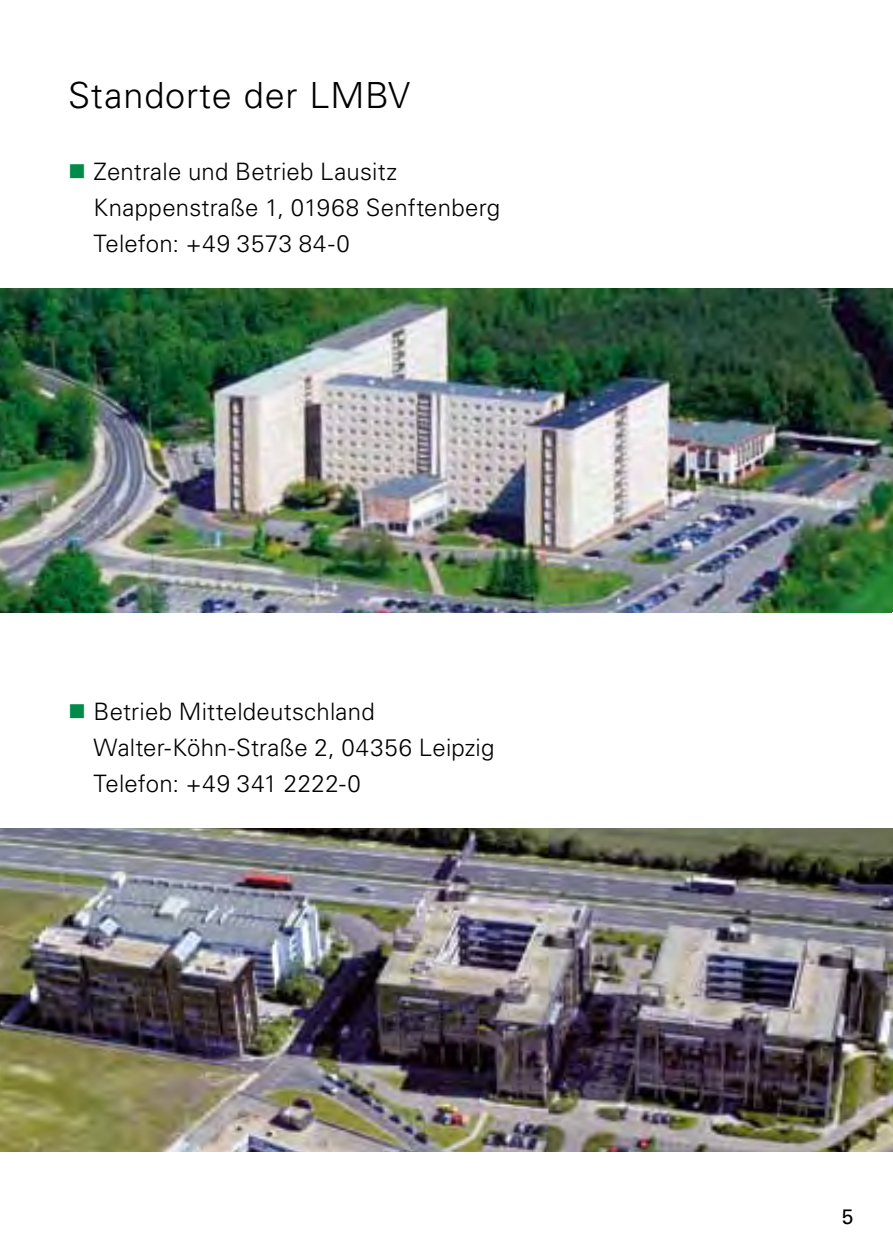
<style>
.page{position:relative;width:893px;height:1259px;background:#fff}
.page>*{position:absolute;margin:0;border:0;box-sizing:border-box;transform-origin:0 0}
.t1{font:300 36px "Univers LT Std";letter-spacing:.025em;color:#000}
.t2{font:300 24px/36px "Univers LT Std";letter-spacing:.01em;color:#000}
.t3{font:21px "Univers LT Std";color:#000}
.s1{color:#008b49}
</style>
<div class="page">
<img style="left:0;top:288px;width:893px;height:324px">
<img style="left:0;top:828px;width:893px;height:323px">
<h1 class="t1" style="left:68px;top:74px;width:344px">Standorte der LMBV</h1>
<p class="t2" style="left:94px;top:154px;width:408px;text-indent:-26px"><span class="s1">■</span> Zentrale und Betrieb Lausitz<br>Knappenstraße 1, 01968 Senftenberg<br>Telefon: +49 3573 84-0</p>
<p class="t2" style="left:94px;top:694px;width:402px;text-indent:-26px"><span class="s1">■</span> Betrieb Mitteldeutschland<br>Walter-Köhn-Straße 2, 04356 Leipzig<br>Telefon: +49 341 2222-0</p>
<p class="t3" style="left:842px;top:1204px;width:13px">5</p>
</div>
